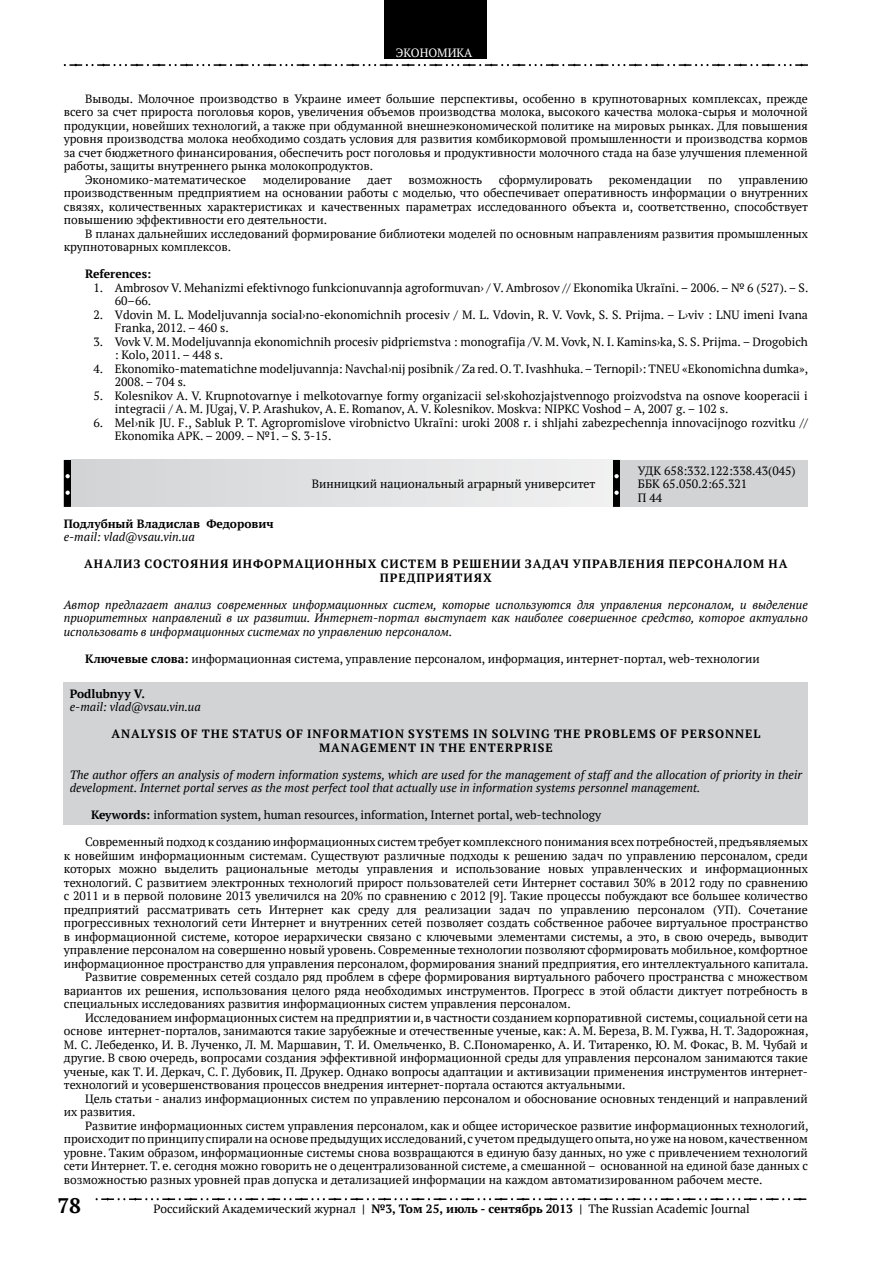
<style>
.page{position:relative;width:893px;height:1263px;background:#fff}
.page>*{position:absolute;margin:0;border:0;box-sizing:border-box;transform-origin:0 0}
.t1{font:700 21px "PT Serif";color:#000}
.t2{font:12px/13.5px "PT Serif";color:#000}
.t3{font:italic 12px/13.5px "PT Serif";color:#000;text-align:justify}
.t4{font:700 12px/13.5px "PT Serif";letter-spacing:.08em;color:#000;text-align:center}
.t5{font:12px "PT Serif";color:#fff}
.s1{font-weight:700}
</style>
<div class="page">
<div style="left:385px;top:0;width:102px;height:58px;background:#000"></div>
<svg style="left:64px;top:64px;width:744px;height:3px"></svg>
<svg style="left:96px;top:1198px;width:710px;height:3px"></svg>
<div style="left:621px;top:460px;width:187px;height:47px;background:#d1d3d4"></div>
<svg style="left:64px;top:460px;width:557px;height:47px;background:#dbdcdd"></svg>
<div style="left:64px;top:682px;width:744px;height:143px;background:#d1d3d4"></div>
<p class="t5" style="left:396px;top:45px;width:78px">ЭКОНОМИКА</p>
<p class="t2" style="left:85px;top:92px;width:724px">Выводы. Молочное производство в Украине имеет большие перспективы, особенно в крупнотоварных комплексах, прежде</p>
<p class="t2" style="left:64px;top:105px;width:746px">всего за счет прироста поголовья коров, увеличения объемов производства молока, высокого качества молока-сырья и молочной</p>
<p class="t2" style="left:64px;top:119px;width:746px">продукции, новейших технологий, а также при обдуманной внешнеэкономической политике на мировых рынках. Для повышения</p>
<p class="t2" style="left:64px;top:132px;width:746px">уровня производства молока необходимо создать условия для развития комбикормовой промышленности и производства кормов</p>
<p class="t2" style="left:64px;top:146px;width:746px">за счет бюджетного финансирования, обеспечить рост поголовья и продуктивности молочного стада на базе улучшения племенной</p>
<p class="t2" style="left:64px;top:159px;width:311px">работы, защиты внутреннего рынка молокопродуктов.</p>
<p class="t2" style="left:85px;top:173px;width:163px">Экономико-математическое</p>
<p class="t2" style="left:263px;top:173px;width:90px">моделирование</p>
<p class="t2" style="left:367px;top:173px;width:26px">дает</p>
<p class="t2" style="left:408px;top:173px;width:76px">возможность</p>
<p class="t2" style="left:499px;top:173px;width:95px">сформулировать</p>
<p class="t2" style="left:609px;top:173px;width:84px">рекомендации</p>
<p class="t2" style="left:708px;top:173px;width:15px">по</p>
<p class="t2" style="left:64px;top:173px;width:746px;text-align:justify;text-indent:675px">управлению производственным предприятием на основании работы с моделью, что обеспечивает оперативность информации о внутренних связях, количественных характеристиках и качественных параметрах исследованного объекта и, соответственно, способствует повышению эффективности его деятельности.</p>
<p class="t2" style="left:64px;top:227px;width:746px;text-indent:21px">В планах дальнейших исследований формирование библиотеки моделей по основным направлениям развития промышленных крупнотоварных комплексов.</p>
<p class="t4" style="left:85px;top:267px;width:68px">REFERENCES:</p>
<p class="t2" style="left:115px;top:281px;width:695px;text-indent:-21px">1. Ambrosov V. Mehanіzmi efektivnogo funkcіonuvannja agroformuvan› / V. Ambrosov // Ekonomіka Ukraїni. – 2006. – № 6 (527). – S.<br>60–66.</p>
<p class="t2" style="left:115px;top:308px;width:695px;text-indent:-21px">2. Vdovin M. L. Modeljuvannja socіal›no-ekonomіchnih procesіv / M. L. Vdovin, R. V. Vovk, S. S. Prijma. – L›vіv : LNU іmenі Іvana<br>Franka, 2012. – 460 s.</p>
<p class="t2" style="left:115px;top:335px;width:695px;text-indent:-21px">3. Vovk V. M. Modeljuvannja ekonomіchnih procesіv pіdpriєmstva : monografіja /V. M. Vovk, N. І. Kamіns›ka, S. S. Prijma. – Drogobich : Kolo, 2011. – 448 s.</p>
<p class="t2" style="left:115px;top:362px;width:695px;text-indent:-21px">4. Ekonomіko-matematichne modeljuvannja: Navchal›nij posіbnik / Za red. O. T. Іvashhuka. – Ternopіl›: TNEU «Ekonomіchna dumka»,<br>2008. – 704 s.</p>
<p class="t2" style="left:115px;top:389px;width:695px;text-indent:-21px">5. Kolesnikov A. V. Krupnotovarnye i melkotovarnye formy organizacii sel›skohozjajstvennogo proizvodstva na osnove kooperacii i integracii / A. M. JUgaj, V. P. Arashukov, A. E. Romanov, A. V. Kolesnikov. Moskva: NIPKC Voshod – A, 2007 g. – 102 s.</p>
<p class="t2" style="left:115px;top:416px;width:695px;text-indent:-21px">6. Mel›nik JU. F., Sabluk P. T. Agropromislove virobnictvo Ukraїni: uroki 2008 r. і shljahi zabezpechennja іnnovacіjnogo rozvitku //<br>Ekonomіka APK. – 2009. – №1. – S. 3-15.</p>
<p class="t2" style="left:312px;top:477px;width:285px">Винницкий национальный аграрный университет</p>
<p class="t2" style="left:638px;top:463px;width:159px">УДК 658:332.122:338.43(045)<br>ББК 65.050.2:65.321<br>П 44</p>
<p class="t4" style="left:64px;top:517px;width:211px">ПОДЛУБНЫЙ ВЛАДИСЛАВ ФЕДОРОВИЧ</p>
<p class="t3" style="left:64px;top:530px;width:133px">e-mail: vlad@vsau.vin.ua</p>
<p class="t4" style="left:84px;top:557px;width:705px">АНАЛИЗ СОСТОЯНИЯ ИНФОРМАЦИОННЫХ СИСТЕМ В РЕШЕНИИ ЗАДАЧ УПРАВЛЕНИЯ ПЕРСОНАЛОМ НА<br>ПРЕДПРИЯТИЯХ</p>
<p class="t3" style="left:64px;top:598px;width:746px">Автор предлагает анализ современных информационных систем, которые используются для управления персоналом, и выделение приоритетных направлений в их развитии. Интернет-портал выступает как наиболее совершенное средство, которое актуально использовать в информационных системах по управлению персоналом.</p>
<p class="t2" style="left:85px;top:652px;width:676px"><span class="s1">КЛЮЧЕВЫЕ СЛОВА:</span> информационная система, управление персоналом, информация, интернет-портал, web-технологии</p>
<p class="t4" style="left:70px;top:686px;width:77px">PODLUBNYY V.</p>
<p class="t3" style="left:70px;top:700px;width:133px">e-mail: vlad@vsau.vin.ua</p>
<p class="t4" style="left:111px;top:727px;width:650px">ANALYSIS OF THE STATUS OF INFORMATION SYSTEMS IN SOLVING THE PROBLEMS OF PERSONNEL<br>MANAGEMENT IN THE ENTERPRISE</p>
<p class="t3" style="left:70px;top:768px;width:734px">The author offers an analysis of modern information systems, which are used for the management of staff and the allocation of priority in their development. Internet portal serves as the most perfect tool that actually use in information systems personnel management.</p>
<p class="t2" style="left:91px;top:808px;width:512px"><span class="s1">KEYWORDS:</span> information system, human resources, information, Internet portal, web-technology</p>
<p class="t2" style="left:85px;top:835px;width:724px">Современный подход к созданию информационных систем требует комплексного понимания всех потребностей, предъявляемых</p>
<p class="t2" style="left:64px;top:849px;width:746px">к новейшим информационным системам. Существуют различные подходы к решению задач по управлению персоналом, среди</p>
<p class="t2" style="left:64px;top:862px;width:746px">которых можно выделить рациональные методы управления и использование новых управленческих и информационных</p>
<p class="t2" style="left:64px;top:876px;width:746px">технологий. С развитием электронных технологий прирост пользователей сети Интернет составил 30% в 2012 году по сравнению</p>
<p class="t2" style="left:64px;top:889px;width:746px">с 2011 и в первой половине 2013 увеличился на 20% по сравнению с 2012 [9]. Такие процессы побуждают все большее количество</p>
<p class="t2" style="left:64px;top:903px;width:746px">предприятий рассматривать сеть Интернет как среду для реализации задач по управлению персоналом (УП). Сочетание</p>
<p class="t2" style="left:64px;top:916px;width:746px">прогрессивных технологий сети Интернет и внутренних сетей позволяет создать собственное рабочее виртуальное пространство</p>
<p class="t2" style="left:64px;top:930px;width:746px">в информационной системе, которое иерархически связано с ключевыми элементами системы, а это, в свою очередь, выводит</p>
<p class="t2" style="left:64px;top:943px;width:746px">управление персоналом на совершенно новый уровень. Современные технологии позволяют сформировать мобильное, комфортное</p>
<p class="t2" style="left:64px;top:957px;width:746px">информационное пространство для управления персоналом, формирования знаний предприятия, его интеллектуального капитала.</p>
<p class="t2" style="left:85px;top:970px;width:724px">Развитие современных сетей создало ряд проблем в сфере формирования виртуального рабочего пространства с множеством</p>
<p class="t2" style="left:64px;top:984px;width:746px">вариантов их решения, использования целого ряда необходимых инструментов. Прогресс в этой области диктует потребность в</p>
<p class="t2" style="left:64px;top:997px;width:508px">специальных исследованиях развития информационных систем управления персоналом.</p>
<p class="t2" style="left:85px;top:1011px;width:724px">Исследованием информационных систем на предприятии и, в частности созданием корпоративной системы, социальной сети на</p>
<p class="t2" style="left:64px;top:1024px;width:746px">основе интернет-порталов, занимаются такие зарубежные и отечественные ученые, как: А. М. Береза, В. М. Гужва, Н. Т. Задорожная,</p>
<p class="t2" style="left:64px;top:1038px;width:746px">М. С. Лебеденко, И. В. Лученко, Л. М. Маршавин, Т. И. Омельченко, В. С.Пономаренко, А. И. Титаренко, Ю. М. Фокас, В. М. Чубай и</p>
<p class="t2" style="left:64px;top:1051px;width:746px">другие. В свою очередь, вопросами создания эффективной информационной среды для управления персоналом занимаются такие</p>
<p class="t2" style="left:64px;top:1065px;width:746px">ученые, как Т. И. Деркач, С. Г. Дубовик, П. Друкер. Однако вопросы адаптации и активизации применения инструментов интернет-</p>
<p class="t2" style="left:64px;top:1078px;width:563px">технологий и усовершенствования процессов внедрения интернет-портала остаются актуальными.</p>
<p class="t2" style="left:85px;top:1092px;width:724px">Цель статьи - анализ информационных систем по управлению персоналом и обоснование основных тенденций и направлений</p>
<p class="t2" style="left:64px;top:1105px;width:73px">их развития.</p>
<p class="t2" style="left:85px;top:1119px;width:725px">Развитие информационных систем управления персоналом, как и общее историческое развитие информационных технологий,</p>
<p class="t2" style="left:64px;top:1132px;width:746px">происходит по принципу спирали на основе предыдущих исследований, с учетом предыдущего опыта, но уже на новом, качественном</p>
<p class="t2" style="left:64px;top:1146px;width:746px">уровне. Таким образом, информационные системы снова возвращаются в единую базу данных, но уже с привлечением технологий</p>
<p class="t2" style="left:64px;top:1159px;width:746px">сети Интернет. Т. е. сегодня можно говорить не о децентрализованной системе, а смешанной – основанной на единой базе данных с</p>
<p class="t2" style="left:64px;top:1173px;width:700px">возможностью разных уровней прав допуска и детализацией информации на каждом автоматизированном рабочем месте.</p>
<h1 class="t1" style="left:57px;top:1192px;width:25px">78</h1>
<p class="t2" style="left:154px;top:1202px;width:598px">Российский Академический журнал <span class="s1">| №3, ТОМ 25, ИЮЛЬ - СЕНТЯБРЬ 2013 |</span> The Russian Academic Journal</p>
</div>
